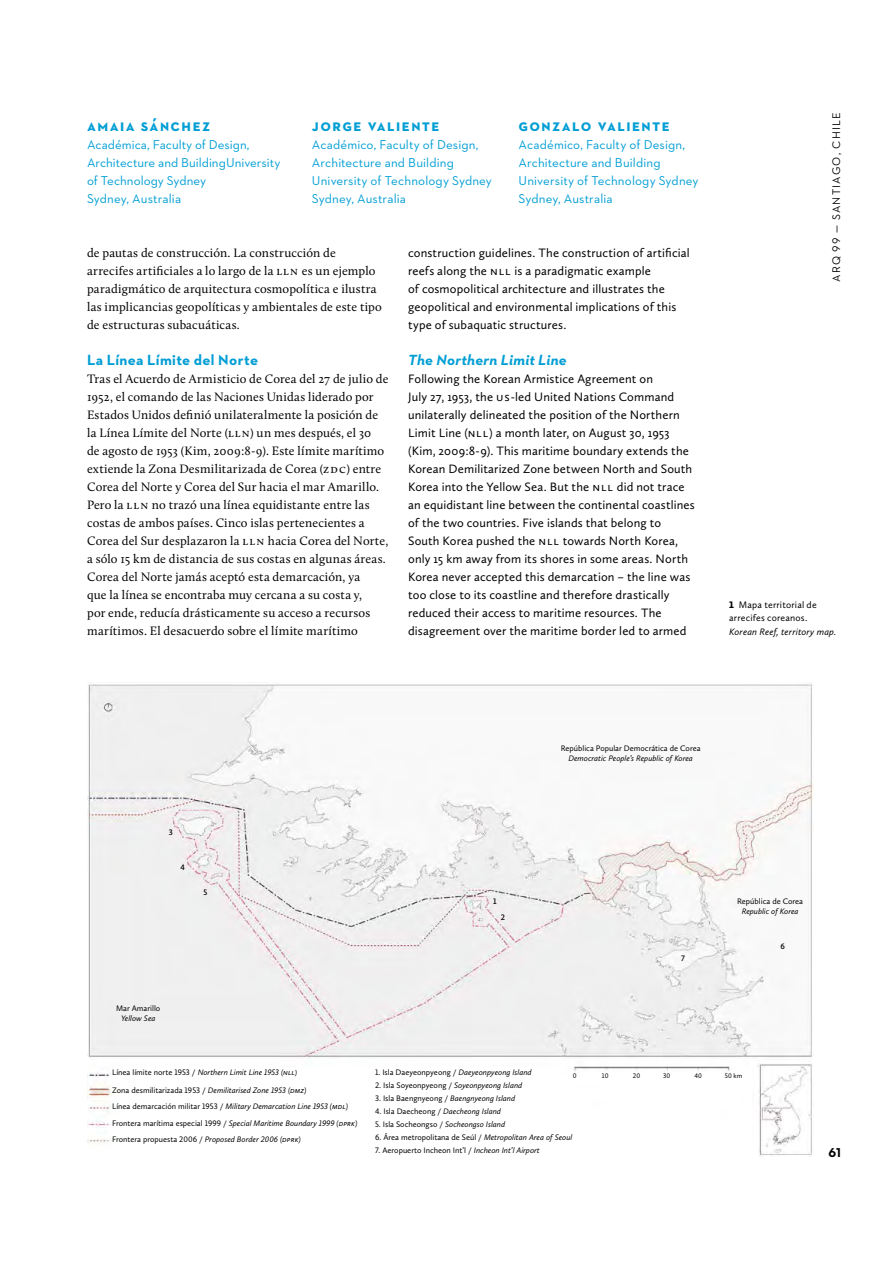
<style>
.page{position:relative;width:893px;height:1263px;background:#fff}
.page>*{position:absolute;margin:0;border:0;box-sizing:border-box;transform-origin:0 0}
.t1{font:700 16.5px "Neutraface 2 Text";letter-spacing:.09em;color:#009ed4}
.t2{font:700 15px "Neutraface 2 Text";letter-spacing:.025em;color:#009ed4}
.t3{font:italic 700 15px "Neutraface 2 Text";letter-spacing:.02em;color:#009ed4}
.t4{font:13.05px/18px "Neutraface 2 Text";letter-spacing:.01em;color:#009ed4}
.t5{font:700 13.05px "Neutraface 2 Text";color:#000}
.t6{font:12.6px/18px "Calluna";letter-spacing:.01em;color:#000}
.t7{font:12.6px/18px "Calluna Sans";letter-spacing:.015em;color:#000}
.t8{font:11.25px "Neutraface 2 Text";letter-spacing:.11em;color:#000}
.t9{font:9.75px/13.5px "Calluna Sans";color:#000}
.t10{font:italic 9.75px "Calluna Sans";letter-spacing:.02em;color:#000}
.t11{font:8.25px "Calluna Sans";color:#000}
.t12{font:italic 8.25px/15.5px "Calluna Sans";color:#000}
.t13{font:600 8.25px "Calluna Sans";color:#000}
.t14{font:6.9px "Calluna Sans";color:#000}
.s1{font-weight:900}
.s2{font-style:normal}
.s3{font-style:italic}
</style>
<div class="page">
<img style="left:87px;top:684px;width:727px;height:473px">
<h1 class="t1" style="left:87px;top:115px;width:125px">Amaia Sánchez</h1>
<p class="t4" style="left:87px;top:135px;width:195px">Académica, Faculty of Design,<br>Architecture and BuildingUniversity of Technology Sydney<br>Sydney, Australia</p>
<h1 class="t1" style="left:312px;top:115px;width:129px">Jorge Vali ente</h1>
<p class="t4" style="left:312px;top:135px;width:181px">Académico, Faculty of Design,<br>Architecture and Building<br>University of Technology Sydney<br>Sydney, Australia</p>
<h1 class="t1" style="left:518px;top:115px;width:152px">Gonzalo Vali ente</h1>
<p class="t4" style="left:518px;top:135px;width:181px">Académico, Faculty of Design,<br>Architecture and Building<br>University of Technology Sydney<br>Sydney, Australia</p>
<p class="t6" style="left:87px;top:244px;width:296px">de pautas de construcción. La construcción de arrecifes artificiales a lo largo de la lln es un ejemplo paradigmático de arquitectura cosmopolítica e ilustra las implicancias geopolíticas y ambientales de este tipo de estructuras subacuáticas.</p>
<p class="t2" style="left:87px;top:350px;width:172px">La Línea Límite del Norte</p>
<p class="t6" style="left:87px;top:370px;width:303px">Tras el Acuerdo de Armisticio de Corea del 27 de julio de 1952, el comando de las Naciones Unidas liderado por Estados Unidos definió unilateralmente la posición de la Línea Límite del Norte (lln) un mes después, el 30<br>de agosto de 1953 (Kim, 2009:8-9). Este límite marítimo extiende la Zona Desmilitarizada de Corea (zdc) entre Corea del Norte y Corea del Sur hacia el mar Amarillo.<br>Pero la lln no trazó una línea equidistante entre las costas de ambos países. Cinco islas pertenecientes a Corea del Sur desplazaron la lln hacia Corea del Norte, a sólo 15 km de distancia de sus costas en algunas áreas.<br>Corea del Norte jamás aceptó esta demarcación, ya<br>que la línea se encontraba muy cercana a su costa y,<br>por ende, reducía drásticamente su acceso a recursos marítimos. El desacuerdo sobre el límite marítimo</p>
<p class="t7" style="left:408px;top:244px;width:283px">construction guidelines. The construction of artificial reefs along the nll is a paradigmatic example<br>of cosmopolitical architecture and illustrates the geopolitical and environmental implications of this type of subaquatic structures.</p>
<p class="t3" style="left:408px;top:350px;width:160px">The Northern Limit Line</p>
<p class="t7" style="left:408px;top:370px;width:288px">Following the Korean Armistice Agreement on<br>July 27, 1953, the us-led United Nations Command unilaterally delineated the position of the Northern Limit Line (nll) a month later, on August 30, 1953 (Kim, 2009:8-9). This maritime boundary extends the Korean Demilitarized Zone between North and South Korea into the Yellow Sea. But the nll did not trace an equidistant line between the continental coastlines of the two countries. Five islands that belong to South Korea pushed the nll towards North Korea, only 15 km away from its shores in some areas. North Korea never accepted this demarcation – the line was too close to its coastline and therefore drastically reduced their access to maritime resources. The disagreement over the maritime border led to armed</p>
<p class="t8" style="left:829px;top:282px;width:171px;rotate:-90deg">ARQ 99 — SANTIAGO, CHILE</p>
<p class="t9" style="left:729px;top:598px;width:89px"><span class="s1">1</span> Mapa territorial de arrecifes coreanos.</p>
<p class="t10" style="left:729px;top:626px;width:109px">Korean Reef, territory map.</p>
<p class="t13" style="left:169px;top:827px;width:6px">3</p>
<p class="t13" style="left:181px;top:862px;width:6px">4</p>
<p class="t13" style="left:203px;top:887px;width:5px">5</p>
<p class="t11" style="left:116px;top:1003px;width:46px">Mar Amarillo</p>
<p class="t12" style="left:121px;top:1010px;width:36px">Yellow Sea</p>
<p class="t13" style="left:493px;top:897px;width:5px">1</p>
<p class="t13" style="left:500px;top:912px;width:6px">2</p>
<p class="t11" style="left:560px;top:743px;width:141px">República Popular Democrática de Corea</p>
<p class="t12" style="left:568px;top:750px;width:126px">Democratic People’s Republic of Korea</p>
<p class="t13" style="left:681px;top:953px;width:5px">7</p>
<p class="t11" style="left:737px;top:897px;width:67px">República de Corea</p>
<p class="t12" style="left:741px;top:904px;width:58px">Republic of Korea</p>
<p class="t13" style="left:780px;top:941px;width:6px">6</p>
<p class="t12" style="left:112px;top:1064px;width:187px"><span class="s2">Línea límite norte 1953 /</span> Northern Limit Line 1953 (nll)</p>
<p class="t12" style="left:112px;top:1083px;width:237px"><span class="s2">Zona desmilitarizada 1953 /</span> Demilitarised Zone 1953 (dmz)<br><span class="s2">Línea demarcación militar 1953 /</span> Military Demarcation Line 1953 (mdl)</p>
<p class="t12" style="left:112px;top:1115px;width:247px;line-height:16.2px"><span class="s2">Frontera marítima especial 1999 /</span> Special Maritime Boundary 1999 (dprk)<br><span class="s2">Frontera propuesta 2006 /</span> Proposed Border 2006 (dprk)</p>
<p class="t11" style="left:375px;top:1067px;width:158px">1. Isla Daeyeonpyeong / <span class="s3">Daeyeonpyeong Island</span></p>
<p class="t11" style="left:375px;top:1080px;width:149px">2. Isla Soyeonpyeong / <span class="s3">Soyeonpyeong Island</span></p>
<p class="t11" style="left:375px;top:1093px;width:142px">3. Isla Baengnyeong / <span class="s3">Baengnyeong Island</span></p>
<p class="t11" style="left:375px;top:1106px;width:128px">4. Isla Daecheong / <span class="s3">Daecheong Island</span></p>
<p class="t11" style="left:375px;top:1120px;width:132px">5. Isla Socheongso / <span class="s3">Socheongso Island</span></p>
<p class="t11" style="left:375px;top:1133px;width:199px">6. Área metropolitana de Seúl / <span class="s3">Metropolitan Area of Seoul</span></p>
<p class="t11" style="left:375px;top:1146px;width:166px">7. Aeropuerto Incheon Int’l / <span class="s3">Incheon Int’l Airport</span></p>
<p class="t14" style="left:572px;top:1072px;width:5px">0</p>
<p class="t14" style="left:602px;top:1072px;width:8px">10</p>
<p class="t14" style="left:633px;top:1072px;width:9px">20</p>
<p class="t14" style="left:663px;top:1072px;width:9px">30</p>
<p class="t14" style="left:694px;top:1072px;width:9px">40</p>
<p class="t14" style="left:724px;top:1072px;width:19px">50 km</p>
<p class="t5" style="left:828px;top:1144px;width:14px">61</p>
</div>
